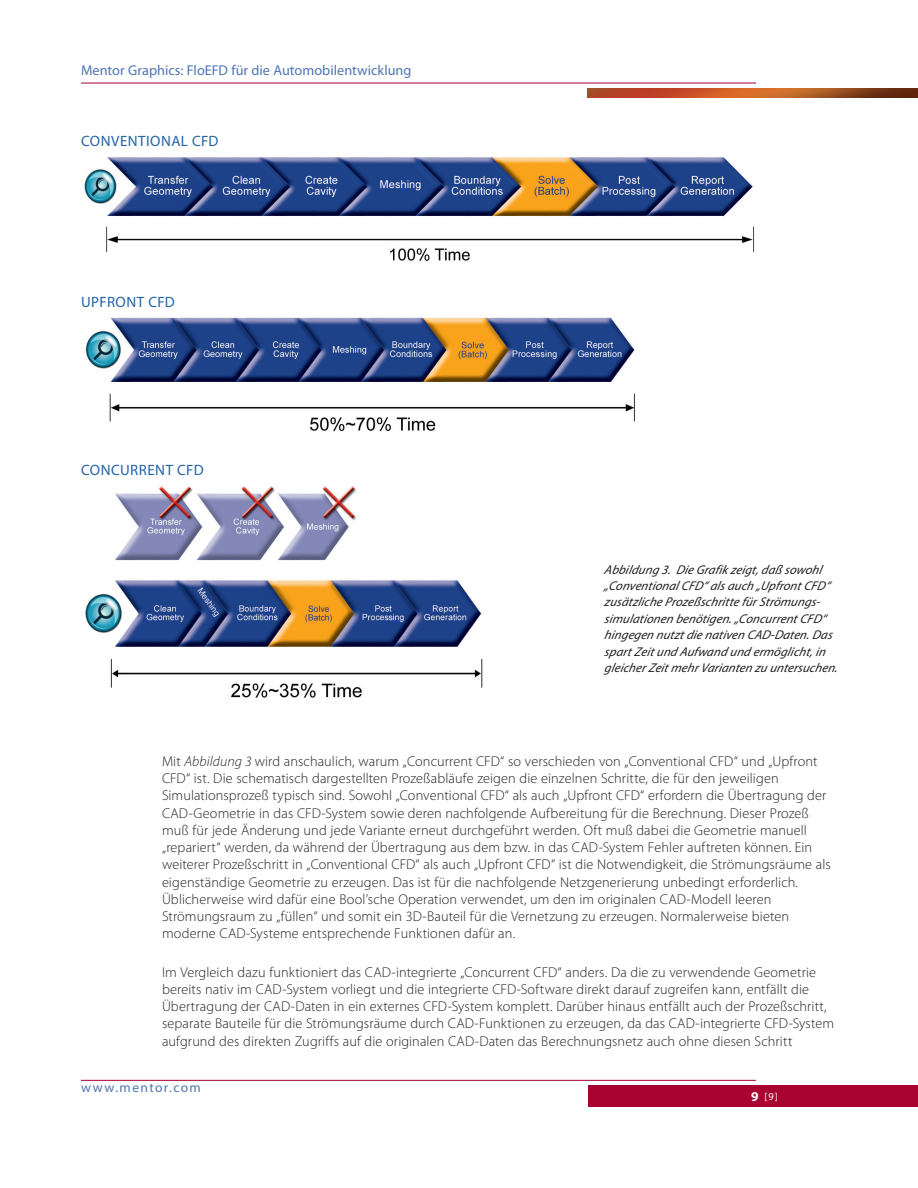
<style>
.page{position:relative;width:918px;height:1188px;background:#fff}
.page>*{position:absolute;margin:0;border:0;box-sizing:border-box;transform-origin:0 0}
.t1{font:15px "Myriad Pro";letter-spacing:.035em;color:#2263a8}
.t2{font:300 14.25px/17.2px "Myriad Pro";letter-spacing:.005em;color:#231f20}
.t3{font:14.25px "Myriad Pro";letter-spacing:.005em;color:#4f75b4}
.t4{font:13.5px "Myriad Pro";color:#4f75b4}
.t5{font:italic 12.75px/16.5px "Myriad Pro";letter-spacing:.01em;color:#231f20}
.t6{font:10.5px "Myriad Pro";color:#fff}
.s1{font-style:italic}
.s2{font-weight:700;font-size:13.5px}
</style>
<div class="page">
<div style="left:588px;top:1085px;width:330px;height:22px;background:#a90332"></div>
<hr style="left:81px;top:1080px;width:675px;height:1px;background:#a90332">
<hr style="left:81px;top:83px;width:675px;height:1px;background:#a90332">
<img style="left:587px;top:88px;width:331px;height:10px">
<img style="left:85px;top:486px;width:398px;height:212px">
<img style="left:85px;top:317px;width:550px;height:115px">
<img style="left:84px;top:157px;width:670px;height:104px">
<p class="t3" style="left:81px;top:61px;width:332px">Mentor Graphics: FloEFD für die Automobilentwicklung</p>
<p class="t1" style="left:81px;top:132px;width:139px">Conventional CFD</p>
<p class="t1" style="left:81px;top:292px;width:95px">Upfront CFD</p>
<p class="t1" style="left:81px;top:460px;width:124px">Concurrent CFD</p>
<p class="t5" style="left:604px;top:561px;width:238px">Abbildung 3. Die Grafik zeigt, daß sowohl<br>„ ConventionalCFD“ alsauch „ UpfrontCFD“ zusätzliche Prozeßschritte fürStrömungs&shy;simulationen benötigen.„ ConcurrentCFD“ hingegen nutztdie nativen CAD-Daten.Das spartZeitund Aufwand und ermöglicht, in gleicherZeitmehrVarianten zu untersuchen.</p>
<p class="t2" style="left:162px;top:752px;width:670px">Mit <span class="s1">Abbildung 3</span> wird anschaulich, warum „Concurrent CFD“ so verschieden von „Conventional CFD“ und „Upfront CFD“ ist. Die schematisch dargestellten Prozeßabläufe zeigen die einzelnen Schritte, die für den jeweiligen Simulationsprozeß typisch sind. Sowohl „Conventional CFD“ als auch „Upfront CFD“ erfordern die Übertragung der CAD-Geometrie in das CFD-System sowie deren nachfolgende Aufbereitung für die Berechnung. Dieser Prozeß muß für jede Änderung und jede Variante erneut durchgeführt werden. Oft muß dabei die Geometrie manuell „repariert“ werden, da während der Übertragung aus dem bzw. in das CAD-System Fehler auftreten können. Ein weiterer Prozeßschritt in „Conventional CFD“ als auch „Upfront CFD“ ist die Notwendigkeit, die Strömungsräume als eigenständige Geometrie zu erzeugen. Das ist für die nachfolgende Netzgenerierung unbedingt erforderlich.<br>Üblicherweise wird dafür eine Bool’sche Operation verwendet, um den im originalen CAD-Modell leeren Strömungsraum zu „füllen“ und somit ein 3D-Bauteil für die Vernetzung zu erzeugen. Normalerweise bieten moderne CAD-Systeme entsprechende Funktionen dafür an.</p>
<p class="t2" style="left:162px;top:963px;width:674px">Im Vergleich dazu funktioniert das CAD-integrierte „Concurrent CFD“ anders. Da die zu verwendende Geometrie bereits nativ im CAD-System vorliegt und die integrierte CFD-Software direkt darauf zugreifen kann, entfällt die Übertragung der CAD-Daten in ein externes CFD-System komplett. Darüber hinaus entfällt auch der Prozeßschritt, separate Bauteile für die Strömungsräume durch CAD-Funktionen zu erzeugen, da das CAD-integrierte CFD-System aufgrund des direkten Zugriffs auf die originalen CAD-Daten das Berechnungsnetz auch ohne diesen Schritt</p>
<p class="t4" style="left:81px;top:1079px;width:121px">www.mentor.com</p>
<p class="t6" style="left:751px;top:1090px;width:28px"><span class="s2">9</span> [9]</p>
</div>
